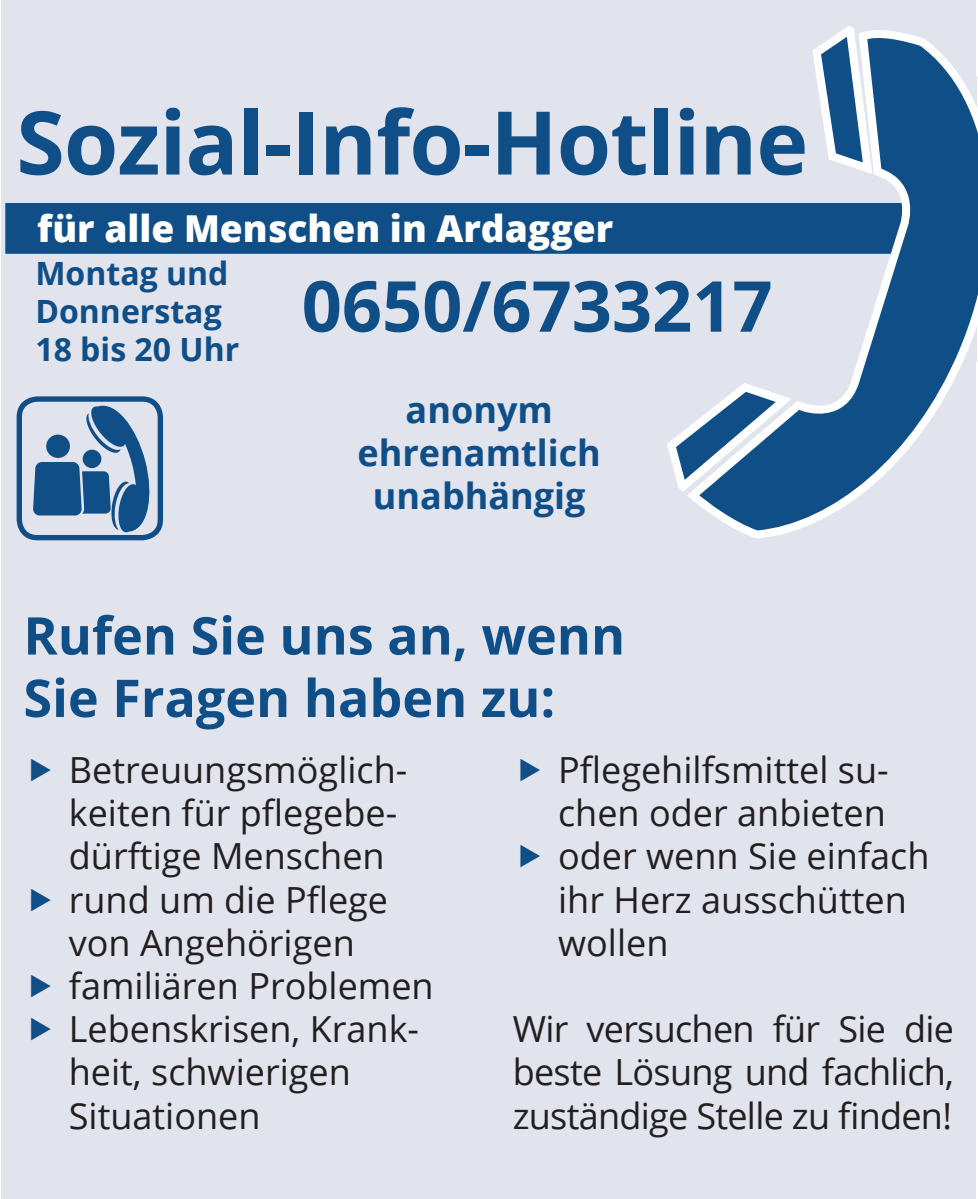
<style>
.page{position:relative;width:978px;height:1199px;background:#fff}
.page>*{position:absolute;margin:0;border:0;box-sizing:border-box;transform-origin:0 0}
.t1{font:700 88px "Open Sans";letter-spacing:-.01em;color:#0f4e87}
.t2{font:700 70.4px "Open Sans";color:#0f4e87}
.t3{font:700 52px/62.4px "Open Sans";color:#0f4e87}
.t4{font:800 37.2px "Open Sans";color:#fff}
.t5{font:36px/43.2px "Open Sans";color:#231f20}
.t6{font:700 36px/43.2px "Open Sans";color:#0f4e87;text-align:center}
.t7{font:700 32px/38.4px "Open Sans";color:#0f4e87}
</style>
<div class="page">
<div style="left:1px;top:0;width:974px;height:1198px;background:#e1e3ed"></div>
<div style="left:17px;top:396px;width:146px;height:144px;border:5px solid #0f4e87;border-radius:18px"></div>
<svg style="left:33px;top:402px;width:121px;height:130px"></svg>
<div style="left:83px;top:449px;width:18px;height:19px;background:#0f4e87;border-radius:50%"></div>
<div style="left:5px;top:203px;width:971px;height:51px;background:#0f4e87"></div>
<svg style="left:662px;top:21px;width:315px;height:526px"></svg>
<h1 class="t1" style="left:16px;top:80px;width:793px">Sozial-Info-Hotline</h1>
<p class="t4" style="left:37px;top:200px;width:577px">für alle Menschen in Ardagger</p>
<h2 class="t2" style="left:301px;top:256px;width:472px">0650/6733217</h2>
<p class="t7" style="left:35px;top:253px;width:205px">Montag und<br>Donnerstag<br>18 bis 20 Uhr</p>
<p class="t6" style="left:357px;top:387px;width:245px">anonym ehrenamtlich unabhängig</p>
<h3 class="t3" style="left:23px;top:603px;width:603px">Rufen Sie uns an, wenn<br>Sie Fragen haben zu:</h3>
<p class="t5" style="left:69px;top:747px;width:366px">Betreuungsmöglich&shy;keiten für pflegebe&shy;dürftige Menschen rund um die Pflege von Angehörigen familiären Problemen<br>Lebenskrisen, Krank&shy;heit, schwierigen<br>Situationen</p>
<p class="t5" style="left:558px;top:747px;width:373px">Pflegehilfsmittel su&shy;chen oder anbieten oder wenn Sie einfach ihr Herz ausschütten wollen</p>
<p class="t5" style="left:512px;top:1006px;width:442px;text-align:justify">Wir versuchen für Sie die beste Lösung und fachlich, zuständige Stelle zu finden!</p>
</div>
